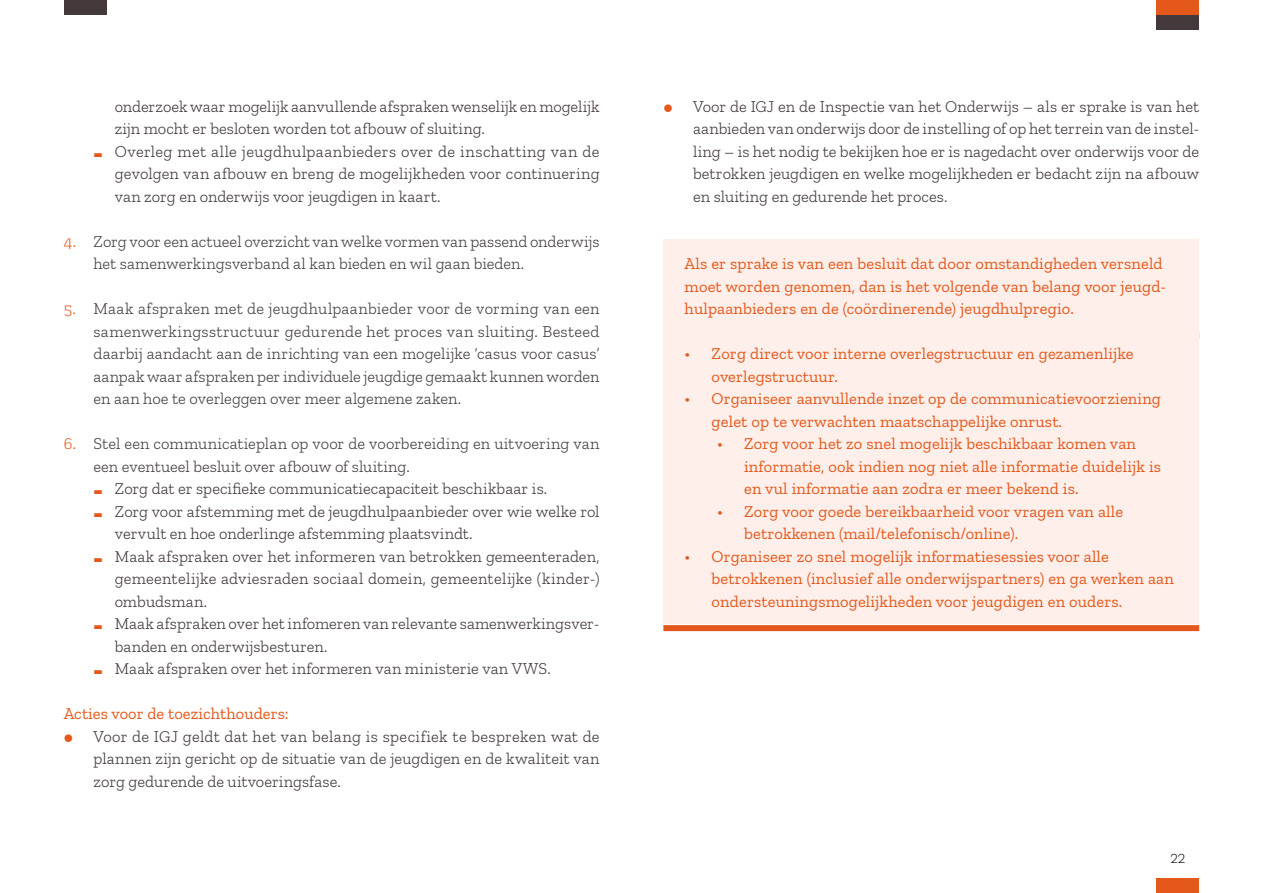
<style>
.page{position:relative;width:1263px;height:893px;background:#fff}
.page>*{position:absolute;margin:0;border:0;box-sizing:border-box;transform-origin:0 0}
.t1{font:300 16.5px/22.5px "Zilla Slab";color:#43393b;text-align:justify}
.kadertekst_licht{font:16.5px/22.5px "Zilla Slab";letter-spacing:.01em;color:#e5581b}
.t2{font:300 16.5px/22.5px "Zilla Slab";letter-spacing:-.005em;color:#464040}
._3e_onderverdeling{font:16.5px "Zilla Slab";letter-spacing:.005em;color:#e5581b}
.t3{font:13.5px "Work Sans";color:#000}
.s1{color:#e5581b}
</style>
<div class="page">
<div style="left:663px;top:239px;width:536px;height:92px;background:#feefea"></div>
<div style="left:663px;top:329px;width:536px;height:295px;background:#feefea"></div>
<div style="left:663px;top:625px;width:536px;height:6px;background:#e5581b"></div>
<div style="left:1157px;top:879px;width:42px;height:14px;background:#e5581b"></div>
<div style="left:64px;top:0;width:42px;height:15px;background:#43393b"></div>
<div style="left:1157px;top:0;width:42px;height:15px;background:#e5581b"></div>
<div style="left:1157px;top:15px;width:42px;height:15px;background:#43393b"></div>
<p class="t1" style="left:115px;top:95px;width:486px">onderzoek waar mogelijk aanvullende afspraken wenselijk en mogelijk zijn mocht er besloten worden tot afbouw of sluiting.</p>
<p class="t1" style="left:115px;top:140px;width:486px">Overleg met alle jeugdhulpaanbieders over de inschatting van de gevolgen van afbouw en breng de mogelijkheden voor continuering van zorg en onderwijs voor jeugdigen in kaart.</p>
<p class="t2" style="left:94px;top:230px;width:507px;text-indent:-30px"><span class="s1">4.</span> Zorg voor een actueel overzicht van welke vormen van passend onderwijs het samenwerkingsverband al kan bieden en wil gaan bieden.</p>
<p class="t2" style="left:94px;top:298px;width:508px;text-align:justify;text-indent:-30px"><span class="s1">5.</span> Maak afspraken met de jeugdhulpaanbieder voor de vorming van een samenwerkingsstructuur gedurende het proces van sluiting. Besteed daarbij aandacht aan de inrichting van een mogelijke ‘casus voor casus’ aanpak waar afspraken per individuele jeugdige gemaakt kunnen worden en aan hoe te overleggen over meer algemene zaken.</p>
<p class="t2" style="left:94px;top:433px;width:507px;text-indent:-30px"><span class="s1">6.</span> Stel een communicatieplan op voor de voorbereiding en uitvoering van een eventueel besluit over afbouw of sluiting.</p>
<p class="t1" style="left:115px;top:478px;width:434px">Zorg dat er specifieke communicatiecapaciteit beschikbaar is.</p>
<p class="t1" style="left:115px;top:500px;width:486px">Zorg voor afstemming met de jeugdhulpaanbieder over wie welke rol vervult en hoe onderlinge afstemming plaatsvindt.</p>
<p class="t1" style="left:115px;top:545px;width:486px">Maak afspraken over het informeren van betrokken gemeenteraden, gemeentelijke adviesraden sociaal domein, gemeentelijke (kinder-) ombudsman.</p>
<p class="t1" style="left:115px;top:613px;width:486px">Maak afspraken over het infomeren van relevante samenwerkingsver&shy;banden en onderwijsbesturen.</p>
<p class="t1" style="left:115px;top:658px;width:437px">Maak afspraken over het informeren van ministerie van VWS.</p>
<p class="_3e_onderverdeling" style="left:64px;top:705px;width:226px">Acties voor de toezichthouders:</p>
<p class="t1" style="left:94px;top:725px;width:508px">Voor de IGJ geldt dat het van belang is specifiek te bespreken wat de plannen zijn gericht op de situatie van de jeugdigen en de kwaliteit van zorg gedurende de uitvoeringsfase.</p>
<p class="t1" style="left:693px;top:95px;width:507px">Voor de IGJ en de Inspectie van het Onderwijs – als er sprake is van het aanbieden van onderwijs door de instelling of op het terrein van de instel&shy;ling – is het nodig te bekijken hoe er is nagedacht over onderwijs voor de betrokken jeugdigen en welke mogelijkheden er bedacht zijn na afbouw en sluiting en gedurende het proces.</p>
<p class="kadertekst_licht" style="left:685px;top:253px;width:483px">Als er sprake is van een besluit dat door omstandigheden versneld moet worden genomen, dan is het volgende van belang voor jeugd&shy;hulpaanbieders en de (coördinerende) jeugdhulpregio.</p>
<p class="kadertekst_licht" style="left:712px;top:343px;width:424px;text-indent:-27px">• Zorg direct voor interne overlegstructuur en gezamenlijke overlegstructuur.</p>
<p class="kadertekst_licht" style="left:712px;top:388px;width:451px;text-indent:-27px">• Organiseer aanvullende inzet op de communicatievoorziening gelet op te verwachten maatschappelijke onrust.</p>
<p class="kadertekst_licht" style="left:744px;top:433px;width:418px;text-indent:-27px">• Zorg voor het zo snel mogelijk beschikbaar komen van informatie, ook indien nog niet alle informatie duidelijk is en vul informatie aan zodra er meer bekend is.</p>
<p class="kadertekst_licht" style="left:744px;top:500px;width:380px;text-indent:-27px">• Zorg voor goede bereikbaarheid voor vragen van alle betrokkenen (mail/telefonisch/online).</p>
<p class="kadertekst_licht" style="left:712px;top:545px;width:464px;text-indent:-27px">• Organiseer zo snel mogelijk informatiesessies voor alle betrokkenen (inclusief alle onderwijspartners) en ga werken aan ondersteuningsmogelijkheden voor jeugdigen en ouders.</p>
<p class="t3" style="left:1170px;top:848px;width:17px">22</p>
</div>
